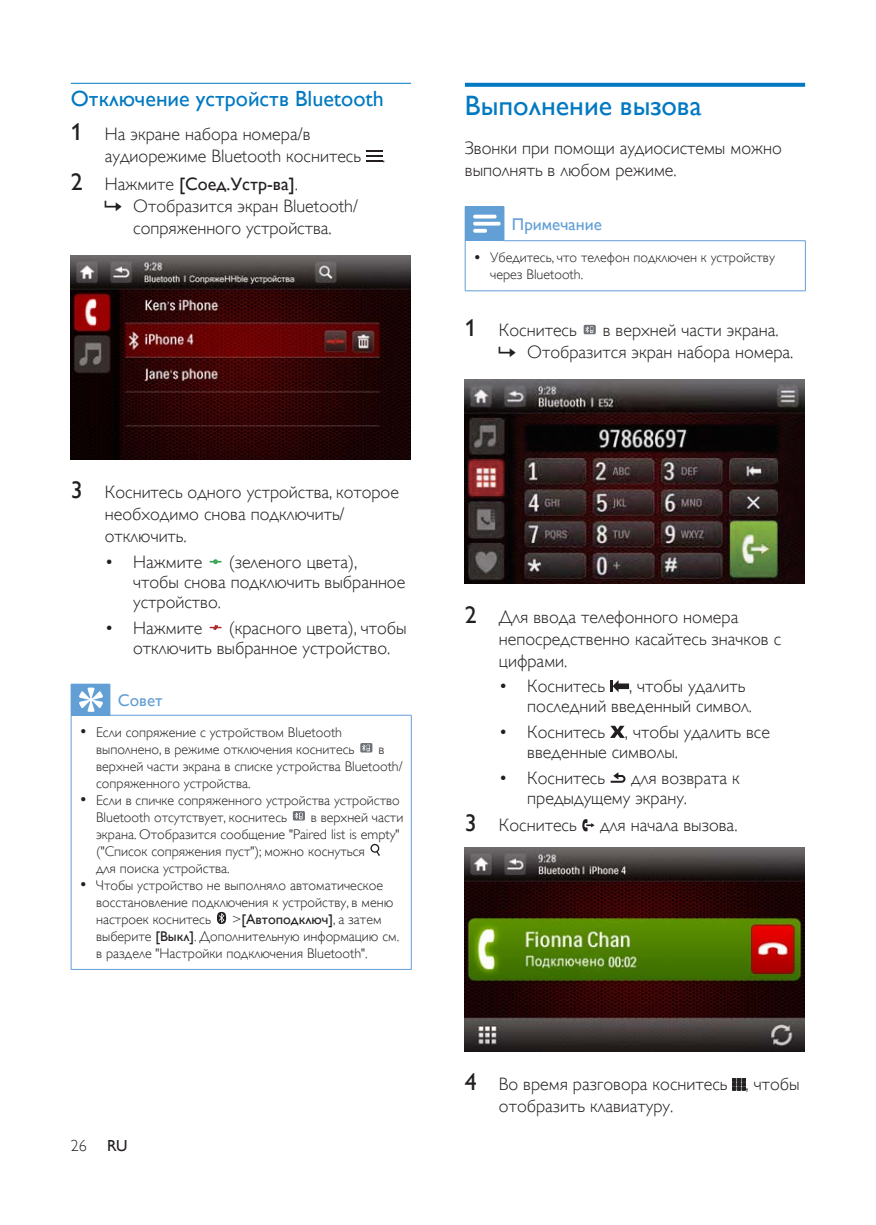
<style>
.page{position:relative;width:876px;height:1225px;background:#fff}
.page>*{position:absolute;margin:0;border:0;box-sizing:border-box;transform-origin:0 0}
.t1{font:28px "Gill Sans Alt One WGL";color:#0079c2}
.t2{font:22px "Gill Sans Alt One WGL";color:#0079c2}
.t3{font:18px/22px "Gill Sans Alt One WGL Light";color:#231f20}
.t4{font:18px "Gill Sans Alt One WGL";color:#231f20}
.t5{font:17px "Gill Sans Alt One WGL";color:#629fd5}
.t6{font:16px "Gill Sans Alt One WGL Light";color:#231f20}
.t7{font:16px "Gill Sans Alt One WGL";color:#231f20}
.t8{font:14px/17px "Gill Sans Alt One WGL Light";color:#231f20}
.t9{font:14px "Gill Sans Alt One WGL";color:#231f20}
.s1{font-family:"Gill Sans Alt One WGL";font-size:24px}
.s2{font-size:24px}
.s3{font-family:"Gill Sans Alt One WGL Light"}
.s4{font-size:17px}
.s5{font-family:"Gill Sans Alt One WGL"}
</style>
<div class="page">
<hr style="left:71px;top:83px;width:340px;height:1px;background:#0079c2">
<svg style="left:366px;top:150px;width:16px;height:12px"></svg>
<svg style="left:209px;top:559px;width:13px;height:6px"></svg>
<svg style="left:209px;top:625px;width:13px;height:5px"></svg>
<div style="left:71px;top:684px;width:39px;height:31px;background:#629fd5"></div>
<hr style="left:110px;top:684px;width:1px;height:31px;background:#629fd5">
<hr style="left:110px;top:715px;width:302px;height:1px;background:#629fd5">
<hr style="left:71px;top:715px;width:1px;height:254px;background:#629fd5">
<hr style="left:71px;top:969px;width:39px;height:1px;background:#629fd5">
<hr style="left:110px;top:969px;width:302px;height:1px;background:#629fd5">
<hr style="left:411px;top:715px;width:1px;height:254px;background:#629fd5">
<svg style="left:79px;top:687px;width:24px;height:25px"></svg>
<svg style="left:360px;top:743px;width:13px;height:10px"></svg>
<svg style="left:292px;top:811px;width:13px;height:10px"></svg>
<svg style="left:370px;top:844px;width:10px;height:12px"></svg>
<svg style="left:217px;top:912px;width:10px;height:12px"></svg>
<img style="left:71px;top:255px;width:339px;height:204px">
<svg style="left:465px;top:83px;width:340px;height:4px"></svg>
<div style="left:465px;top:207px;width:39px;height:34px;background:#629fd5"></div>
<hr style="left:465px;top:206px;width:39px;height:1px;background:#629fd5">
<hr style="left:504px;top:207px;width:1px;height:33px;background:#629fd5">
<hr style="left:504px;top:240px;width:302px;height:1px;background:#629fd5">
<hr style="left:465px;top:241px;width:1px;height:49px;background:#629fd5">
<hr style="left:465px;top:290px;width:39px;height:1px;background:#629fd5">
<hr style="left:504px;top:290px;width:302px;height:1px;background:#629fd5">
<hr style="left:805px;top:241px;width:1px;height:49px;background:#629fd5">
<svg style="left:473px;top:215px;width:28px;height:18px"></svg>
<svg style="left:583px;top:324px;width:13px;height:11px"></svg>
<svg style="left:610px;top:680px;width:19px;height:12px"></svg>
<svg style="left:610px;top:726px;width:15px;height:12px"></svg>
<svg style="left:610px;top:772px;width:16px;height:11px"></svg>
<svg style="left:582px;top:819px;width:13px;height:12px"></svg>
<svg style="left:732px;top:1078px;width:13px;height:12px"></svg>
<img style="left:465px;top:380px;width:340px;height:203px">
<img style="left:465px;top:847px;width:339px;height:204px">
<p class="t2" style="left:71px;top:84px;width:314px">Отключение устройств Bluetooth</p>
<p class="t3" style="left:105px;top:123px;width:282px;text-indent:-34px"><span class="s1">1</span> На экране набора номера/в аудиорежиме Bluetooth коснитесь .</p>
<p class="t4" style="left:71px;top:171px;width:229px"><span class="s2">2</span> <span class="s3">Нажмите</span> [Соед.Устр-ва]<span class="s3">.</span></p>
<p class="t3" style="left:133px;top:195px;width:226px">Отобразится экран Bluetooth/ сопряженного устройства.</p>
<p class="t3" style="left:105px;top:481px;width:296px;text-indent:-34px"><span class="s1">3</span> Коснитесь одного устройства, которое необходимо снова подключить/ отключить.</p>
<p class="t3" style="left:105px;top:551px;width:99px">• Нажмите</p>
<p class="t3" style="left:133px;top:552px;width:274px;line-height:20px;text-indent:95px">(зеленого цвета), чтобы снова подключить выбранное устройство.</p>
<p class="t3" style="left:105px;top:617px;width:99px">• Нажмите</p>
<p class="t3" style="left:133px;top:618px;width:275px;line-height:20px;text-indent:95px">(красного цвета), чтобы отключить выбранное устройство.</p>
<p class="t5" style="left:118px;top:688px;width:46px">Совет</p>
<p class="t8" style="left:96px;top:724px;width:260px;text-indent:-17px"><span class="s4">•</span> Если сопряжение с устройством Bluetooth выполнено, в режиме отключения коснитесь</p>
<p class="t8" style="left:96px;top:741px;width:308px;text-indent:282px">в верхней части экрана в списке устройства Bluetooth/ сопряженного устройства.</p>
<p class="t8" style="left:96px;top:792px;width:305px;text-indent:-17px"><span class="s4">•</span> Если в спичке сопряженного устройства устройство<br>Bluetooth отсутствует, коснитесь</p>
<p class="t8" style="left:96px;top:809px;width:309px;text-indent:215px">в верхней части экрана. Отобразится сообщение "Paired list is empty" ("Список сопряжения пуст"); можно коснуться<br>для поиска устройства.</p>
<p class="t8" style="left:96px;top:877px;width:299px;text-indent:-17px"><span class="s4">•</span> Чтобы устройство не выполняло автоматическое восстановление подключения к устройству, в меню настроек коснитесь</p>
<p class="t9" style="left:232px;top:909px;width:151px"><span class="s3">&gt;</span>[Автоподключ]<span class="s3">, а затем</span></p>
<p class="t8" style="left:96px;top:928px;width:305px">выберите <span class="s5">[Выкл]</span>. Дополнительную информацию см. в разделе "Настройки подключения Bluetooth".</p>
<p class="t6" style="left:71px;top:1135px;width:17px">26</p>
<p class="t7" style="left:107px;top:1135px;width:22px">RU</p>
<h1 class="t1" style="left:465px;top:86px;width:238px">Выполнение вызова</h1>
<p class="t3" style="left:465px;top:137px;width:318px">Звонки при помощи аудиосистемы можно выполнять в любом режиме.</p>
<p class="t5" style="left:512px;top:212px;width:91px">Примечание</p>
<p class="t8" style="left:490px;top:249px;width:286px;text-indent:-17px"><span class="s4">•</span> Убедитесь, что телефон подключен к устройству через Bluetooth.</p>
<p class="t3" style="left:465px;top:319px;width:113px"><span class="s1">1</span> Коснитесь</p>
<p class="t3" style="left:527px;top:319px;width:268px;text-indent:75px">в верхней части экрана.<br>Отобразится экран набора номера.</p>
<p class="t3" style="left:499px;top:605px;width:284px;text-indent:-34px"><span class="s1">2</span> Для ввода телефонного номера непосредственно касайтесь значков с цифрами.</p>
<p class="t3" style="left:499px;top:675px;width:108px">• Коснитесь</p>
<p class="t3" style="left:527px;top:676px;width:226px;line-height:20px;text-indent:102px">, чтобы удалить последний введенный символ.</p>
<p class="t3" style="left:527px;top:722px;width:244px;line-height:20px;text-indent:-28px">• Коснитесь , чтобы удалить все введенные символы.</p>
<p class="t3" style="left:499px;top:766px;width:108px">• Коснитесь</p>
<p class="t3" style="left:527px;top:767px;width:214px;line-height:20px;text-indent:104px">для возврата к предыдущему экрану.</p>
<p class="t3" style="left:465px;top:814px;width:113px"><span class="s1">3</span> Коснитесь</p>
<p class="t3" style="left:600px;top:814px;width:139px">для начала вызова.</p>
<p class="t3" style="left:499px;top:1073px;width:302px;text-indent:-34px"><span class="s1">4</span> Во время разговора коснитесь , чтобы отобразить клавиатуру.</p>
</div>
